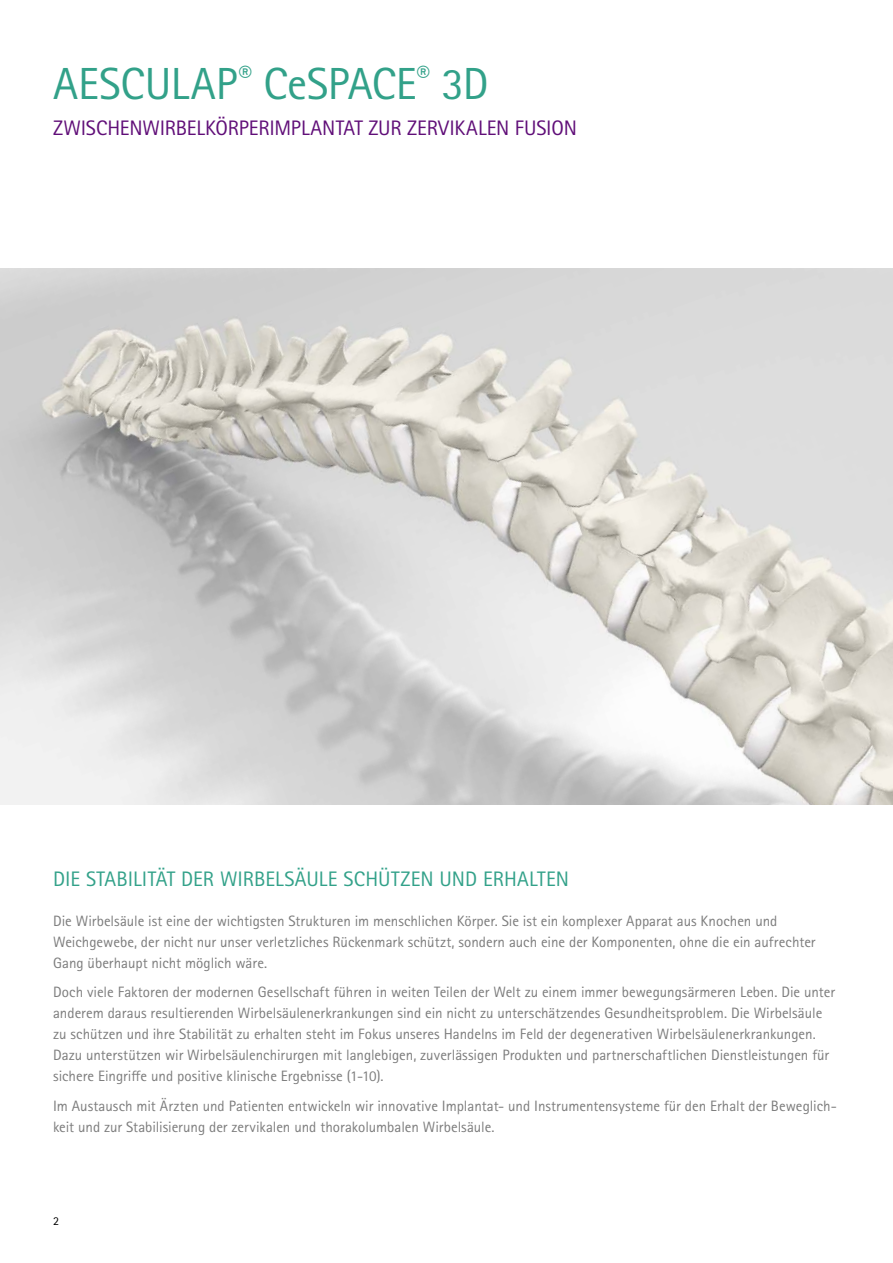
<style>
.page{position:relative;width:893px;height:1263px;background:#fff}
.page>*{position:absolute;margin:0;border:0;box-sizing:border-box;transform-origin:0 0}
.t1{font:45px "Rotis Sans Serif Pro";letter-spacing:-.005em;color:#32a189}
.t2{font:21px "Rotis Sans Serif Pro";letter-spacing:-.01em;color:#600e78}
.t3{font:21px "Rotis Sans Serif Pro";color:#32a189}
.t4{font:15px/21px "Rotis Sans Serif Pro";letter-spacing:-.005em;color:#7c7c7c}
.t5{font:12px "Rotis Sans Serif Pro";color:#000}
</style>
<div class="page">
<img style="left:0;top:269px;width:893px;height:536px">
<h1 class="t1" style="left:53px;top:57px;width:437px">AESCULAP<sup>®</sup> CeSPACE<sup>®</sup> 3D</h1>
<h2 class="t2" style="left:53px;top:116px;width:525px">ZWISCHENWIRBELKÖRPERIMPLANTAT ZUR ZERVIKALEN FUSION</h2>
<h2 class="t3" style="left:53px;top:867px;width:517px">DIE STABILITÄT DER WIRBELSÄULE SCHÜTZEN UND ERHALTEN</h2>
<p class="t4" style="left:53px;top:910px;width:764px">Die Wirbelsäule ist eine der wichtigsten Strukturen im menschlichen Körper. Sie ist ein komplexer Apparat aus Knochen und<br>Weichgewebe, der nicht nur unser verletzliches Rückenmark schützt, sondern auch eine der Komponenten, ohne die ein aufrechter<br>Gang überhaupt nicht möglich wäre.</p>
<p class="t4" style="left:53px;top:982px;width:783px">Doch viele Faktoren der modernen Gesellschaft führen in weiten Teilen der Welt zu einem immer bewegungsärmeren Leben. Die unter anderem daraus resultierenden Wirbelsäulenerkrankungen sind ein nicht zu unterschätzendes Gesundheitsproblem. Die Wirbelsäule zu schützen und ihre Stabilität zu erhalten steht im Fokus unseres Handelns im Feld der degenerativen Wirbelsäulenerkrankungen.<br>Dazu unterstützen wir Wirbelsäulenchirurgen mit langlebigen, zuverlässigen Produkten und partnerschaftlichen Dienstleistungen für sichere Eingriffe und positive klinische Ergebnisse (1-10).</p>
<p class="t4" style="left:53px;top:1095px;width:785px">Im Austausch mit Ärzten und Patienten entwickeln wir innovative Implantat- und Instrumentensysteme für den Erhalt der Beweglich&shy;keit und zur Stabilisierung der zervikalen und thorakolumbalen Wirbelsäule.</p>
<p class="t5" style="left:53px;top:1213px;width:7px">2</p>
</div>
